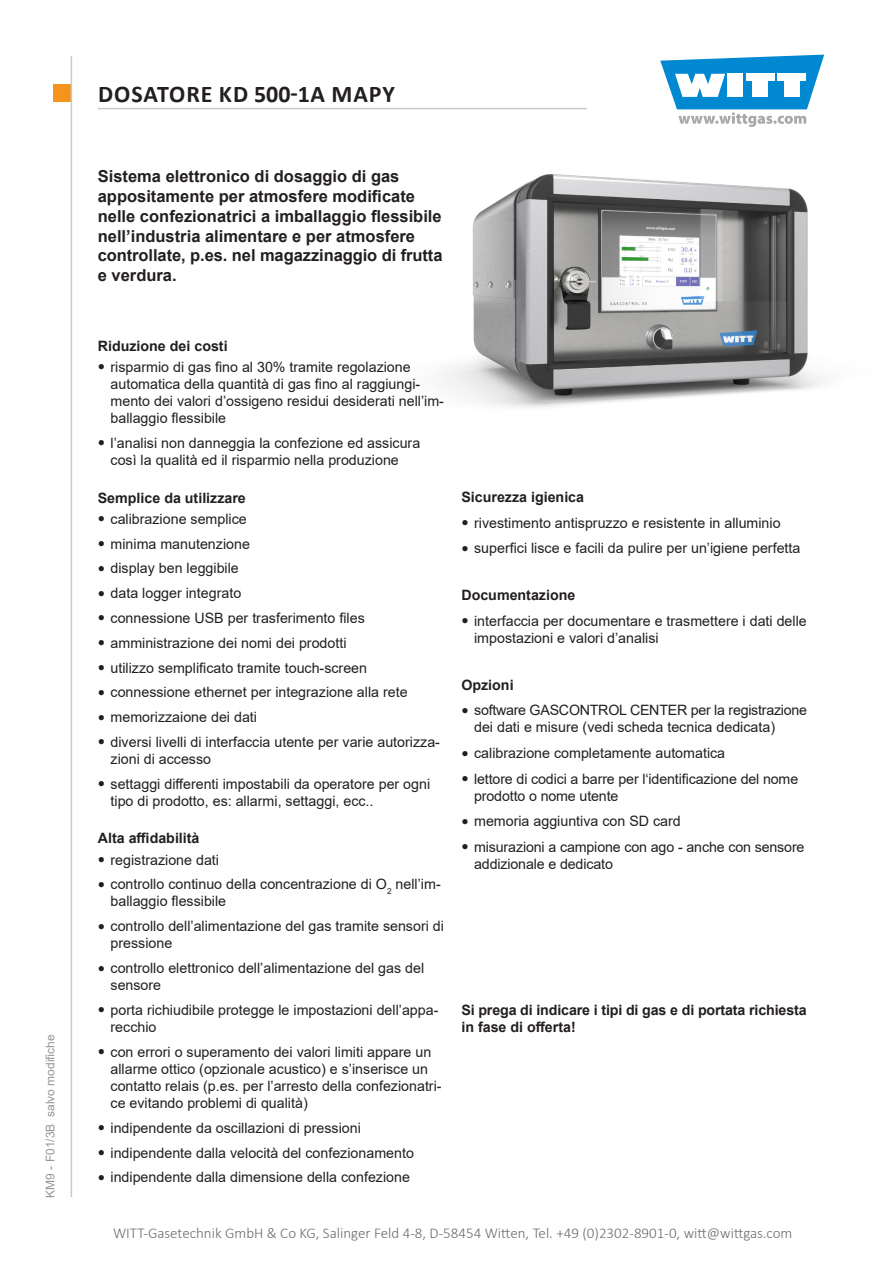
<style>
.page{position:relative;width:893px;height:1263px;background:#fff}
.page>*{position:absolute;margin:0;border:0;box-sizing:border-box;transform-origin:0 0}
.t1{font:700 24px "Calibri";letter-spacing:.035em;color:#231f20}
.Überschrift{font:700 16.5px/19.8px "Arial";color:#231f20}
.t2{font:300 15px "Calibri";color:#6b6c6f}
.t3{font:14.25px/17.1px "Arial";color:#231f20}
.Überschrift-2{font:700 14.25px/17.1px "Arial";color:#231f20}
.t4{font:14.25px/17.1px "Arial";letter-spacing:-.02em;color:#231f20}
.t5{font:12px "Arial";color:#949698}
.s1{font-family:"Bookman Old Style";font-size:12px}
</style>
<div class="page">
<div style="left:53px;top:85px;width:17px;height:17px;background:#f5941d"></div>
<svg style="left:660px;top:55px;width:164px;height:72px"></svg>
<hr style="left:71px;top:56px;width:1px;height:1141px;background:#c7c9cb">
<hr style="left:98px;top:108px;width:489px;height:1px;background:#c7c9cb">
<img style="left:444px;top:174px;width:380px;height:234px">
<p class="t5" style="left:42px;top:1197px;width:165px;rotate:-90deg">KM9 - F01/3B salvo modifiche</p>
<h1 class="t1" style="left:98px;top:77px;width:298px">DOSATORE KD 500-1A MAPY</h1>
<p class="Überschrift" style="left:98px;top:167px;width:346px">Sistema elettronico di dosaggio di gas appositamente per atmosfere modificate nelle confezionatrici a imballaggio flessibile nell’industria alimentare e per atmosfere controllate, p.es. nel magazzinaggio di frutta e verdura.</p>
<p class="Überschrift-2" style="left:98px;top:337px;width:131px">Riduzione dei costi</p>
<p class="t3" style="left:111px;top:358px;width:335px;text-indent:-13px"><span class="s1">●</span> risparmio di gas fino al 30% tramite regolazione automatica della quantità di gas fino al raggiungi&shy;mento dei valori d’ossigeno residui desiderati nell’im&shy;ballaggio flessibile</p>
<p class="t3" style="left:111px;top:434px;width:311px;text-indent:-13px"><span class="s1">●</span> l’analisi non danneggia la confezione ed assicura così la qualità ed il risparmio nella produzione</p>
<p class="Überschrift-2" style="left:98px;top:489px;width:150px">Semplice da utilizzare</p>
<p class="t3" style="left:98px;top:510px;width:150px"><span class="s1">●</span> calibrazione semplice</p>
<p class="t3" style="left:98px;top:535px;width:154px"><span class="s1">●</span> minima manutenzione</p>
<p class="t3" style="left:98px;top:560px;width:143px"><span class="s1">●</span> display ben leggibile</p>
<p class="t3" style="left:98px;top:585px;width:145px"><span class="s1">●</span> data logger integrato</p>
<p class="t3" style="left:98px;top:609px;width:268px"><span class="s1">●</span> connessione USB per trasferimento files</p>
<p class="t3" style="left:98px;top:634px;width:250px"><span class="s1">●</span> amministrazione dei nomi dei prodotti</p>
<p class="t3" style="left:98px;top:659px;width:271px"><span class="s1">●</span> utilizzo semplificato tramite touch-screen</p>
<p class="t3" style="left:98px;top:684px;width:311px"><span class="s1">●</span> connessione ethernet per integrazione alla rete</p>
<p class="t3" style="left:98px;top:708px;width:161px"><span class="s1">●</span> memorizzaione dei dati</p>
<p class="t3" style="left:111px;top:733px;width:331px;text-indent:-13px"><span class="s1">●</span> diversi livelli di interfaccia utente per varie autorizza&shy;zioni di accesso</p>
<p class="t3" style="left:111px;top:775px;width:321px;text-indent:-13px"><span class="s1">●</span> settaggi differenti impostabili da operatore per ogni tipo di prodotto, es: allarmi, settaggi, ecc..</p>
<p class="Überschrift-2" style="left:98px;top:830px;width:103px">Alta affidabilità</p>
<p class="t3" style="left:98px;top:851px;width:123px"><span class="s1">●</span> registrazione dati</p>
<p class="t3" style="left:111px;top:876px;width:332px;text-indent:-13px"><span class="s1">●</span> controllo continuo della concentrazione di O<sub>2</sub> nell’im&shy;ballaggio flessibile</p>
<p class="t3" style="left:111px;top:917px;width:335px;text-indent:-13px"><span class="s1">●</span> controllo dell’alimentazione del gas tramite sensori di pressione</p>
<p class="t3" style="left:111px;top:959px;width:315px;text-indent:-13px"><span class="s1">●</span> controllo elettronico dell’alimentazione del gas del sensore</p>
<p class="t3" style="left:111px;top:1001px;width:329px;text-indent:-13px"><span class="s1">●</span> porta richiudibile protegge le impostazioni dell’appa&shy;recchio</p>
<p class="t3" style="left:111px;top:1043px;width:333px;text-indent:-13px"><span class="s1">●</span> con errori o superamento dei valori limiti appare un allarme ottico (opzionale acustico) e s’inserisce un contatto relais (p.es. per l’arresto della confezionatri&shy;ce evitando problemi di qualità)</p>
<p class="t3" style="left:98px;top:1119px;width:265px"><span class="s1">●</span> indipendente da oscillazioni di pressioni</p>
<p class="t3" style="left:98px;top:1144px;width:318px"><span class="s1">●</span> indipendente dalla velocità del confezionamento</p>
<p class="t3" style="left:98px;top:1169px;width:314px"><span class="s1">●</span> indipendente dalla dimensione della confezione</p>
<p class="Überschrift-2" style="left:461px;top:489px;width:124px">Sicurezza igienica</p>
<p class="t3" style="left:461px;top:514px;width:321px"><span class="s1">●</span> rivestimento antispruzzo e resistente in alluminio</p>
<p class="t3" style="left:461px;top:540px;width:341px"><span class="s1">●</span> superfici lisce e facili da pulire per un’igiene perfetta</p>
<p class="Überschrift-2" style="left:461px;top:587px;width:116px">Documentazione</p>
<p class="t3" style="left:474px;top:612px;width:334px;text-indent:-13px"><span class="s1">●</span> interfaccia per documentare e trasmettere i dati delle impostazioni e valori d’analisi</p>
<p class="Überschrift-2" style="left:461px;top:676px;width:54px">Opzioni</p>
<p class="t4" style="left:474px;top:702px;width:334px;text-indent:-13px"><span class="s1">●</span> software GASCONTROL CENTER per la registrazione dei dati e misure (vedi scheda tecnica dedicata)</p>
<p class="t3" style="left:461px;top:744px;width:265px"><span class="s1">●</span> calibrazione completamente automatica</p>
<p class="t3" style="left:474px;top:770px;width:326px;text-indent:-13px"><span class="s1">●</span> lettore di codici a barre per l‘identificazione del nome prodotto o nome utente</p>
<p class="t3" style="left:461px;top:813px;width:221px"><span class="s1">●</span> memoria aggiuntiva con SD card</p>
<p class="t3" style="left:474px;top:838px;width:332px;text-indent:-13px"><span class="s1">●</span> misurazioni a campione con ago - anche con sensore addizionale e dedicato</p>
<p class="Überschrift-2" style="left:461px;top:1001px;width:347px">Si prega di indicare i tipi di gas e di portata richiesta in fase di offerta!</p>
<p class="t2" style="left:113px;top:1224px;width:681px">WITT-Gasetechnik GmbH &amp; Co KG, Salinger Feld 4-8, D-58454 Witten, Tel. +49 (0)2302-8901-0, witt@wittgas.com</p>
</div>
